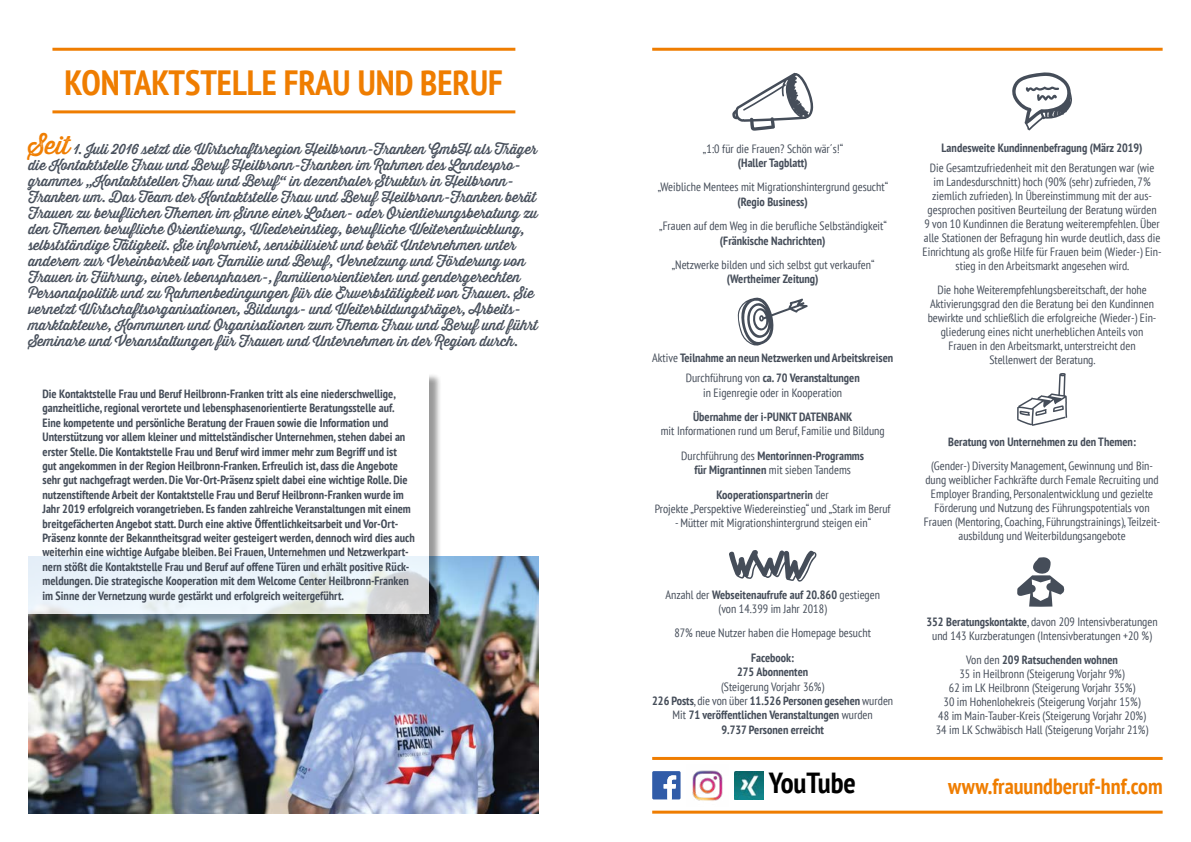
<style>
.page{position:relative;width:1191px;height:842px;background:#fff}
.page>*{position:absolute;margin:0;border:0;box-sizing:border-box;transform-origin:0 0}
.t1{font:700 condensed 35px "PT Sans";color:#ef7d00}
.t2{font:700 condensed 29px "PT Sans";color:#000}
.t3{font:700 condensed 22px "PT Sans";color:#ef7d00}
.t4{font:14px/16px "Thirsty Rough Reg One";color:#454d59}
.t5{font:condensed 12px/14px "PT Sans";color:#454d59;text-align:center}
.t6{font:700 condensed 12px/14.4px "PT Sans";color:#454d59;text-align:center}
.s1{font-size:25px;color:#ef7d00}
.s2{font-weight:400}
.s3{font-weight:700}
</style>
<div class="page">
<hr style="left:52px;top:110px;width:463px;height:3px;background:#ef7d00">
<hr style="left:52px;top:48px;width:463px;height:3px;background:#ef7d00">
<hr style="left:652px;top:48px;width:510px;height:3px;background:#ef7d00">
<hr style="left:652px;top:811px;width:510px;height:3px;background:#ef7d00">
<hr style="left:652px;top:757px;width:510px;height:3px;background:#ef7d00">
<img style="left:28px;top:557px;width:511px;height:257px">
<div style="left:30px;top:373px;width:412px;height:253px;background:#000;opacity:.5"></div>
<svg style="left:28px;top:373px;width:401px;height:241px"></svg>
<svg style="left:729px;top:550px;width:88px;height:32px"></svg>
<svg style="left:732px;top:73px;width:81px;height:58px"></svg>
<svg style="left:1012px;top:72px;width:60px;height:59px"></svg>
<svg style="left:652px;top:771px;width:28px;height:28px"></svg>
<img style="left:692px;top:770px;width:31px;height:31px">
<img style="left:735px;top:771px;width:28px;height:28px">
<svg style="left:737px;top:297px;width:71px;height:49px"></svg>
<svg style="left:1017px;top:373px;width:50px;height:53px"></svg>
<svg style="left:1017px;top:557px;width:48px;height:50px"></svg>
<h1 class="t1" style="left:64px;top:60px;width:440px">KONTAKTSTELLE FRAU UND BERUF</h1>
<p class="t4" style="left:28px;top:141px;width:511px"><span class="s1">Seit</span> 1. Juli 2016 setzt die Wirtschaftsregion Heilbronn-Franken GmbH als Träger die Kontaktstelle Frau und Beruf Heilbronn-Franken im Rahmen des Landespro&shy;grammes „Kontaktstellen Frau und Beruf“ in dezentraler Struktur in Heilbronn-Franken um. Das Team der Kontaktstelle Frau und Beruf Heilbronn-Franken berät Frauen zu beruflichen Themen im Sinne einer Lotsen- oder Orientierungsberatung zu den Themen berufliche Orientierung, Wiedereinstieg, berufliche Weiterentwicklung, selbstständige Tätigkeit. Sie informiert, sensibilisiert und berät Unternehmen unter anderem zur Vereinbarkeit von Familie und Beruf, Vernetzung und Förderung von Frauen in Führung, einer lebensphasen-, familienorientierten und gendergerechten Personalpolitik und zu Rahmenbedingungen für die Erwerbstätigkeit von Frauen. Sie vernetzt Wirtschaftsorganisationen, Bildungs- und Weiterbildungsträger, Arbeits&shy;marktakteure, Kommunen und Organisationen zum Thema Frau und Beruf und führt Seminare und Veranstaltungen für Frauen und Unternehmen in der Region durch.</p>
<p class="t6" style="left:43px;top:386px;width:374px;text-align:left">Die Kontaktstelle Frau und Beruf Heilbronn-Franken tritt als eine niederschwellige, ganzheitliche, regional verortete und lebensphasenorientierte Beratungsstelle auf.<br>Eine kompetente und persönliche Beratung der Frauen sowie die Information und Unterstützung vor allem kleiner und mittelständischer Unternehmen, stehen dabei an erster Stelle. Die Kontaktstelle Frau und Beruf wird immer mehr zum Begriff und ist<br>gut angekommen in der Region Heilbronn-Franken. Erfreulich ist, dass die Angebote sehr gut nachgefragt werden. Die Vor-Ort-Präsenz spielt dabei eine wichtige Rolle. Die nutzenstiftende Arbeit der Kontaktstelle Frau und Beruf Heilbronn-Franken wurde im Jahr 2019 erfolgreich vorangetrieben. Es fanden zahlreiche Veranstaltungen mit einem breitgefächerten Angebot statt. Durch eine aktive Öffentlichkeitsarbeit und Vor-Ort-Präsenz konnte der Bekanntheitsgrad weiter gesteigert werden, dennoch wird dies auch weiterhin eine wichtige Aufgabe bleiben. Bei Frauen, Unternehmen und Netzwerkpart&shy;nern stößt die Kontaktstelle Frau und Beruf auf offene Türen und erhält positive Rück&shy;meldungen. Die strategische Kooperation mit dem Welcome Center Heilbronn-Franken im Sinne der Vernetzung wurde gestärkt und erfolgreich weitergeführt.</p>
<p class="t5" style="left:703px;top:141px;width:142px">„1:0 für die Frauen? Schön wär´s!“</p>
<p class="t6" style="left:738px;top:155px;width:71px">(Haller Tagblatt)</p>
<p class="t5" style="left:658px;top:180px;width:232px">„Weibliche Mentees mit Migrationshintergrund gesucht“</p>
<p class="t6" style="left:737px;top:194px;width:72px">(Regio Business)</p>
<p class="t5" style="left:659px;top:219px;width:229px">„Frauen auf dem Weg in die berufliche Selbständigkeit“</p>
<p class="t6" style="left:720px;top:233px;width:107px">(Fränkische Nachrichten)</p>
<p class="t5" style="left:672px;top:258px;width:204px">„Netzwerke bilden und sich selbst gut verkaufen“</p>
<p class="t6" style="left:727px;top:272px;width:93px">(Wertheimer Zeitung)</p>
<p class="t6" style="left:652px;top:347px;width:242px;line-height:20.4px"><span class="s2">Aktive</span> Teilnahme an neun Netzwerken und Arbeitskreisen<br><span class="s2">Durchführung von</span> ca. 70 Veranstaltungen</p>
<p class="t5" style="left:703px;top:385px;width:141px">in Eigenregie oder in Kooperation</p>
<p class="t6" style="left:693px;top:409px;width:161px">Übernahme der i-PUNKT DATENBANK</p>
<p class="t5" style="left:660px;top:419px;width:225px;line-height:24.4px">mit Informationen rund um Beruf, Familie und Bildung<br>Durchführung des <span class="s3">Mentorinnen-Programms</span></p>
<p class="t6" style="left:694px;top:457px;width:158px;line-height:24.4px">für Migrantinnen <span class="s2">mit sieben Tandems<br></span>Kooperationspartnerin <span class="s2">der</span></p>
<p class="t5" style="left:654px;top:501px;width:237px">Projekte „Perspektive Wiedereinstieg“ und „Stark im Beruf</p>
<p class="t5" style="left:675px;top:516px;width:197px">- Mütter mit Migrationshintergrund steigen ein“</p>
<p class="t5" style="left:665px;top:587px;width:216px;line-height:14.4px">Anzahl der <span class="s3">Webseitenaufrufe auf 20.860</span> gestiegen (von 14.399 im Jahr 2018)</p>
<p class="t5" style="left:674px;top:626px;width:198px">87% neue Nutzer haben die Homepage besucht</p>
<p class="t6" style="left:737px;top:650px;width:73px">Facebook:<br>275 Abonnenten</p>
<p class="t6" style="left:652px;top:679px;width:242px"><span class="s2">(Steigerung Vorjahr 36%)<br></span>226 Posts<span class="s2">, die von über</span> 11.526 Personen gesehen <span class="s2">wurden Mit</span> 71 veröffentlichen Veranstaltungen <span class="s2">wurden<br></span>9.737 Personen erreicht</p>
<p class="t6" style="left:941px;top:140px;width:202px">Landesweite Kundinnenbefragung (März 2019)</p>
<p class="t5" style="left:922px;top:161px;width:240px">Die Gesamtzufriedenheit mit den Beratungen war (wie<br>im Landesdurschnitt) hoch (90% (sehr) zufrieden, 7% ziemlich zufrieden). In Übereinstimmung mit der aus&shy;gesprochen positiven Beurteilung der Beratung würden<br>9 von 10 Kundinnen die Beratung weiterempfehlen. Über alle Stationen der Befragung hin wurde deutlich, dass die Einrichtung als große Hilfe für Frauen beim (Wieder-) Ein&shy;stieg in den Arbeitsmarkt angesehen wird.</p>
<p class="t5" style="left:927px;top:283px;width:230px">Die hohe Weiterempfehlungsbereitschaft, der hohe Aktivierungsgrad den die Beratung bei den Kundinnen bewirkte und schließlich die erfolgreiche (Wieder-) Ein&shy;gliederung eines nicht unerheblichen Anteils von Frauen in den Arbeitsmarkt, unterstreicht den Stellenwert der Beratung.</p>
<p class="t6" style="left:948px;top:434px;width:189px">Beratung von Unternehmen zu den Themen:</p>
<p class="t5" style="left:924px;top:459px;width:238px">(Gender-) Diversity Management, Gewinnung und Bin&shy;dung weiblicher Fachkräfte durch Female Recruiting und Employer Branding, Personalentwicklung und gezielte Förderung und Nutzung des Führungspotentials von Frauen (Mentoring, Coaching, Führungstrainings), Teilzeit&shy;ausbildung und Weiterbildungsangebote</p>
<p class="t5" style="left:926px;top:615px;width:233px"><span class="s3">352 Beratungskontakte</span>, davon 209 Intensivberatungen und 143 Kurzberatungen (Intensivberatungen +20 %)</p>
<p class="t5" style="left:935px;top:653px;width:214px">Von den <span class="s3">209 Ratsuchenden wohnen<br></span>35 in Heilbronn (Steigerung Vorjahr 9%)<br>62 im LK Heilbronn (Steigerung Vorjahr 35%)<br>30 im Hohenlohekreis (Steigerung Vorjahr 15%)<br>48 im Main-Tauber-Kreis (Steigerung Vorjahr 20%)<br>34 im LK Schwäbisch Hall (Steigerung Vorjahr 21%)</p>
<h2 class="t2" style="left:769px;top:763px;width:88px">YouTube</h2>
<h3 class="t3" style="left:948px;top:771px;width:216px">www.frauundberuf-hnf.com</h3>
</div>
